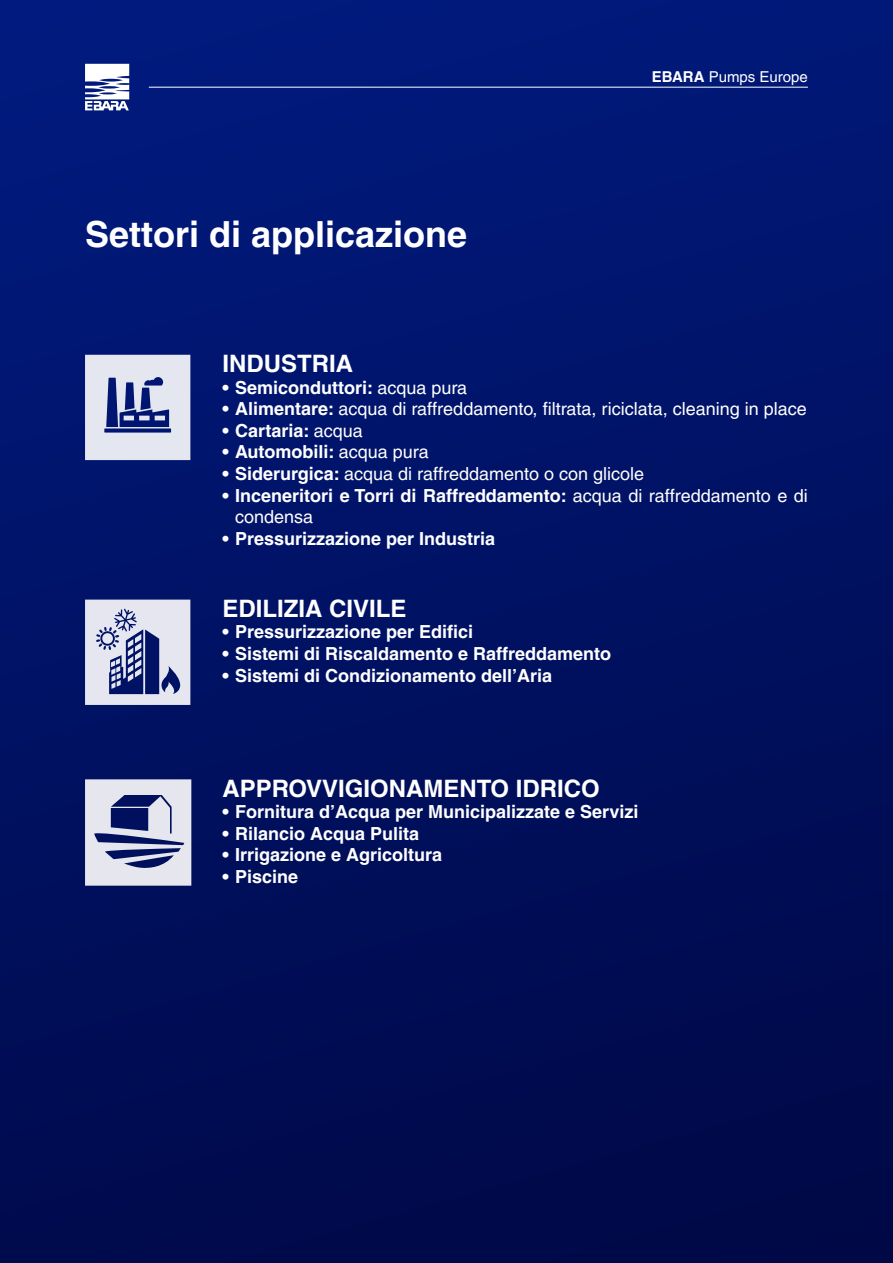
<style>
.page{position:relative;width:893px;height:1263px;background:#fff}
.page>*{position:absolute;margin:0;border:0;box-sizing:border-box;transform-origin:0 0}
.t1{font:700 36px "Helvetica LT Pro";color:#fff}
.t2{font:700 24px "Helvetica LT Pro";color:#fff}
.t3{font:700 18px/21.6px "Helvetica LT Pro";color:#fff}
.t4{font:18px "Helvetica LT Pro";color:#fff}
.t5{font:15px "Helvetica LT Pro";color:#fff}
.s1{font-weight:700}
.s2{font-weight:400}
</style>
<div class="page">
<img style="left:0;top:0;width:892px;height:1263px">
<svg style="left:85px;top:64px;width:44px;height:46px"></svg>
<hr style="left:149px;top:87px;width:659px;height:1px;background:#fff">
<hr style="left:892px;top:0;width:1px;height:1263px;background:#015aaa">
<svg style="left:85px;top:779px;width:106px;height:107px;background:#aeb3cb"></svg>
<svg style="left:85px;top:355px;width:105px;height:105px;background:#bdc2d9"></svg>
<svg style="left:85px;top:600px;width:105px;height:105px;background:#b0b5cf"></svg>
<p class="t1" style="left:85px;top:212px;width:384px">Settori di applicazione</p>
<p class="t5" style="left:652px;top:68px;width:158px"><span class="s1">EBARA</span> Pumps Europe</p>
<p class="t2" style="left:222px;top:349px;width:132px">INDUSTRIA</p>
<p class="t3" style="left:222px;top:376px;width:246px">• Semiconduttori: <span class="s2">acqua pura</span></p>
<p class="t4" style="left:222px;top:398px;width:586px"><span class="s1">• Alimentare:</span> acqua di raffreddamento, filtrata, riciclata, cleaning in place</p>
<p class="t3" style="left:222px;top:420px;width:142px">• Cartaria: <span class="s2">acqua</span></p>
<p class="t3" style="left:222px;top:441px;width:208px">• Automobili: <span class="s2">acqua pura</span></p>
<p class="t4" style="left:222px;top:463px;width:423px"><span class="s1">• Siderurgica:</span> acqua di raffreddamento o con glicole</p>
<p class="t3" style="left:235px;top:484px;width:574px;text-indent:-13px">• Inceneritori e Torri di Raffreddamento: <span class="s2">acqua di raffreddamento e di condensa</span></p>
<p class="t3" style="left:222px;top:528px;width:274px">• Pressurizzazione per Industria</p>
<p class="t2" style="left:222px;top:594px;width:186px">EDILIZIA CIVILE</p>
<p class="t3" style="left:222px;top:621px;width:252px">• Pressurizzazione per Edifici</p>
<p class="t3" style="left:222px;top:643px;width:390px">• Sistemi di Riscaldamento e Raffreddamento</p>
<p class="t3" style="left:222px;top:664px;width:331px">• Sistemi di Condizionamento dell’Aria</p>
<p class="t2" style="left:222px;top:773px;width:379px">APPROVVIGIONAMENTO IDRICO</p>
<p class="t3" style="left:222px;top:801px;width:418px">• Fornitura d’Acqua per Municipalizzate e Servizi</p>
<p class="t3" style="left:222px;top:823px;width:198px">• Rilancio Acqua Pulita</p>
<p class="t3" style="left:222px;top:844px;width:221px">• Irrigazione e Agricoltura</p>
<p class="t3" style="left:222px;top:866px;width:77px">• Piscine</p>
</div>
